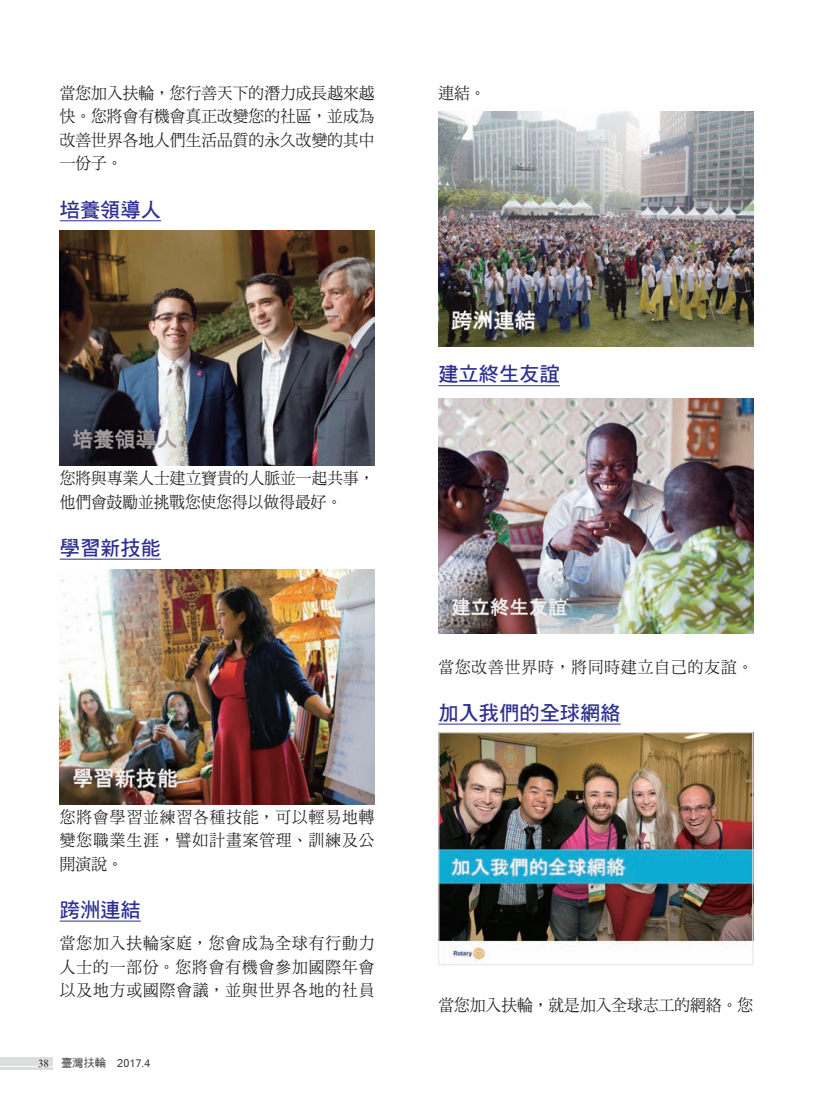
<style>
.page{position:relative;width:813px;height:1105px;background:#fff}
.page>*{position:absolute;margin:0;border:0;box-sizing:border-box;transform-origin:0 0}
.t1{font:20.25px "DF Hei Std W7";color:#2e3092}
.t2{font:16.5px/23.5px "DF Ming Std W5";letter-spacing:.005em;color:#231f20;text-align:justify;scale:.95 1}
.t3{font:16.5px "DF Ming Std W5";letter-spacing:.06em;color:#231f20;scale:.95 1}
.t4{font:12px "Latha";color:#3e3e3f}
.s1{font-family:"Aparajita";font-size:13.5px;color:#231f20}
.s2{font-family:"DF Hei Md HK BF";font-size:11.25px}
</style>
<div class="page">
<hr style="left:60px;top:220px;width:101px;height:1px;background:#2e3092">
<hr style="left:60px;top:558px;width:101px;height:1px;background:#2e3092">
<hr style="left:60px;top:920px;width:81px;height:1px;background:#2e3092">
<hr style="left:438px;top:385px;width:122px;height:1px;background:#2e3092">
<hr style="left:438px;top:723px;width:182px;height:1px;background:#2e3092">
<img style="left:60px;top:231px;width:314px;height:234px">
<img style="left:60px;top:569px;width:314px;height:235px">
<img style="left:438px;top:112px;width:315px;height:234px">
<img style="left:438px;top:399px;width:315px;height:234px">
<img style="left:440px;top:734px;width:311px;height:227px">
<div style="left:435px;top:941px;width:6px;height:30px;background:#fff"></div>
<div style="left:438px;top:732px;width:315px;height:233px;border:1px solid #e6e7e9"></div>
<div style="left:0;top:1056px;width:53px;height:9px;background:#dcdddf"></div>
<hr style="left:0;top:1067px;width:53px;height:2px;background:#dcdddf">
<p class="t2" style="left:60px;top:81px;width:333px">當您加入扶輪，您行善天下的潛力成長越來越快。您將會有機會真正改變您的社區，並成為改善世界各地人們生活品質的永久改變的其中一份子。</p>
<p class="t1" style="left:60px;top:198px;width:103px">培養領導人</p>
<p class="t2" style="left:60px;top:466px;width:333px">您將與專業人士建立寶貴的人脈並一起共事，他們會鼓勵並挑戰您使您得以做得最好。</p>
<p class="t1" style="left:60px;top:536px;width:103px">學習新技能</p>
<p class="t2" style="left:60px;top:804px;width:333px">您將會學習並練習各種技能，可以輕易地轉變您職業生涯，譬如計畫案管理、訓練及公開演說。</p>
<p class="t1" style="left:60px;top:898px;width:83px">跨洲連結</p>
<p class="t2" style="left:60px;top:931px;width:333px">當您加入扶輪家庭，您會成為全球有行動力人士的一部份。您將會有機會參加國際年會以及地方或國際會議，並與世界各地的社員</p>
<p class="t4" style="left:38px;top:1053px;width:114px"><span class="s1">38</span> <span class="s2">臺灣扶輪　</span>2017.4</p>
<p class="t2" style="left:438px;top:81px;width:51px">連結。</p>
<p class="t1" style="left:438px;top:363px;width:123px">建立終生友誼</p>
<p class="t3" style="left:438px;top:658px;width:333px">當您改善世界時，將同時建立自己的友誼。</p>
<p class="t1" style="left:438px;top:701px;width:184px">加入我們的全球網絡</p>
<p class="t2" style="left:438px;top:993px;width:333px">當您加入扶輪，就是加入全球志工的網絡。您</p>
</div>
